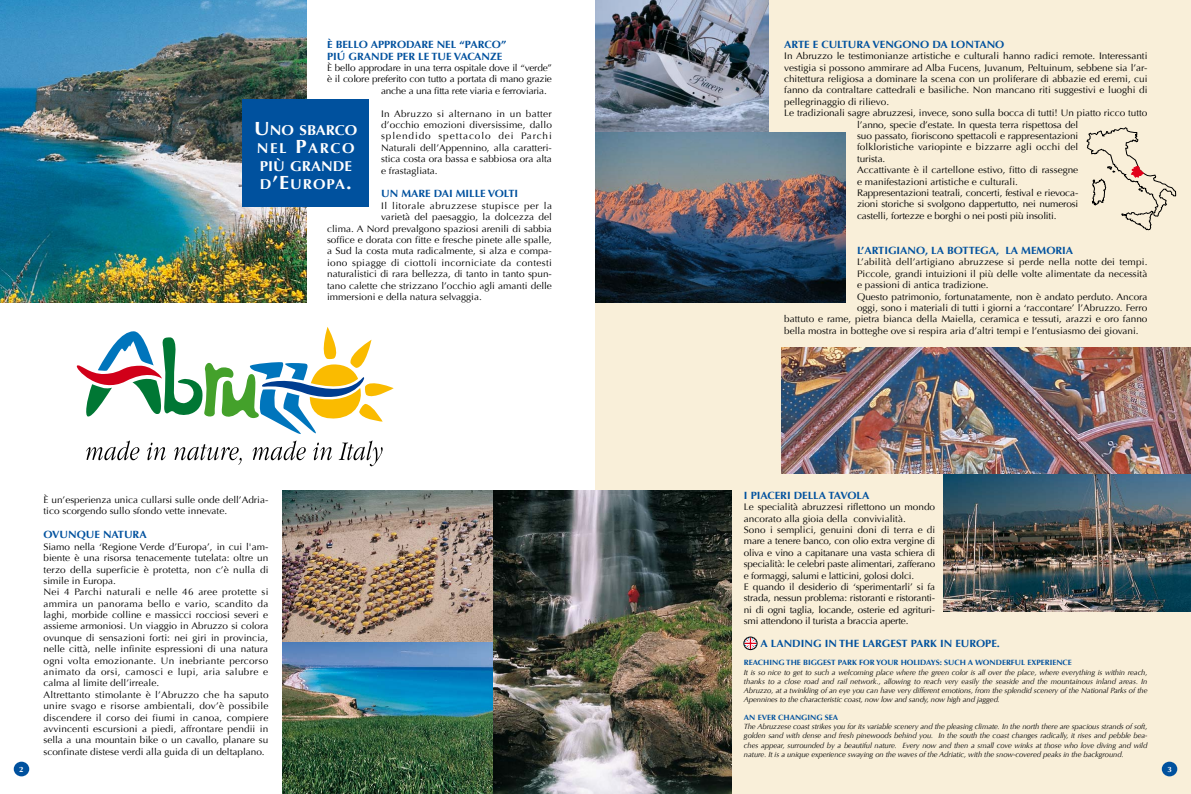
<style>
.page{position:relative;width:1191px;height:794px;background:#fff}
.page>*{position:absolute;margin:0;border:0;box-sizing:border-box;transform-origin:0 0}
.t1{font:700 14.2px/18px "Optima";color:#fff;scale:1.05 1}
.t2{font:700 10.4px/11.8px "Optima";color:#00519e;scale:1.05 1}
.t3{font:9.5px/11.4px "Optima";color:#000;scale:1.05 1}
.t4{font:9.5px/11.4px "Optima";letter-spacing:-.02em;color:#000;scale:1.05 1}
.t5{font:9.5px "Optima";letter-spacing:.03em;color:#000;scale:1.05 1}
.t6{font:9.5px "Optima";letter-spacing:.04em;color:#000;scale:1.05 1}
.t7{font:italic 7.6px/9.1px "Optima";letter-spacing:-.01em;color:#000;text-align:justify}
.t8{font:700 7.6px "Optima";color:#00519e;scale:1.05 1}
.t9{font:700 7.6px "Optima";color:#fff;scale:1.05 1}
.s1{font-size:19px}
</style>
<div class="page">
<div style="left:595px;top:0;width:596px;height:794px;background:#f9efd9"></div>
<div style="left:1161px;top:761px;width:16px;height:15px;background:#00519e;border-radius:50%"></div>
<div style="left:14px;top:761px;width:15px;height:15px;background:#00519e;border-radius:50%"></div>
<img style="left:0;top:0;width:307px;height:302px">
<div style="left:242px;top:99px;width:127px;height:108px;background:#00519e"></div>
<img style="left:282px;top:490px;width:211px;height:152px">
<img style="left:282px;top:642px;width:211px;height:152px">
<img style="left:595px;top:0;width:173px;height:133px">
<img style="left:595px;top:133px;width:250px;height:169px">
<img style="left:943px;top:473px;width:248px;height:138px">
<img style="left:781px;top:348px;width:410px;height:125px">
<svg style="left:1086px;top:127px;width:90px;height:103px"></svg>
<svg style="left:743px;top:637px;width:14px;height:13px"></svg>
<div style="left:744px;top:637px;width:13px;height:12px;border:1px solid #000;border-radius:50%"></div>
<img style="left:493px;top:490px;width:238px;height:304px">
<svg style="left:76px;top:327px;width:318px;height:139px"></svg>
<p class="t2" style="left:327px;top:39px;width:172px">È BELLO APPRODARE NEL “PARCO”<br>PIÚ GRANDE PER LE TUE VACANZE</p>
<p class="t4" style="left:327px;top:62px;width:216px">È bello approdare in una terra ospitale dove il “verde”</p>
<p class="t4" style="left:327px;top:74px;width:216px">è il colore preferito con tutto a portata di mano grazie</p>
<p class="t4" style="left:381px;top:85px;width:159px">anche a una fitta rete viaria e ferroviaria.</p>
<p class="t3" style="left:381px;top:108px;width:164px;text-align:justify">In Abruzzo si alternano in un batter d’occhio emozioni diversissime, dallo splendido spettacolo dei Parchi Naturali dell’Appennino, alla caratteri&shy;stica costa ora bassa e sabbiosa ora alta e frastagliata.</p>
<p class="t2" style="left:381px;top:188px;width:132px">UN MARE DAI MILLE VOLTI</p>
<p class="t6" style="left:381px;top:200px;width:164px">Il litorale abruzzese stupisce per la</p>
<p class="t3" style="left:381px;top:211px;width:164px">varietà del paesaggio, la dolcezza del</p>
<p class="t3" style="left:327px;top:223px;width:216px">clima. A Nord prevalgono spaziosi arenili di sabbia</p>
<p class="t3" style="left:327px;top:234px;width:216px">soffice e dorata con fitte e fresche pinete alle spalle,</p>
<p class="t3" style="left:327px;top:246px;width:216px">a Sud la costa muta radicalmente, si alza e compa-</p>
<p class="t5" style="left:327px;top:257px;width:215px">iono spiagge di ciottoli incorniciate da contesti</p>
<p class="t3" style="left:327px;top:268px;width:216px">naturalistici di rara bellezza, di tanto in tanto spun-</p>
<p class="t3" style="left:327px;top:280px;width:216px">tano calette che strizzano l’occhio agli amanti delle</p>
<p class="t3" style="left:327px;top:291px;width:149px">immersioni e della natura selvaggia.</p>
<h1 class="t1" style="left:254px;top:121px;width:100px"><span class="s1">U</span>NO SBARCO<br>NEL <span class="s1">P</span>ARCO<br>PIÙ GRANDE<br>D<span class="s1">’E</span>U ROPA<span class="s1">.</span></h1>
<p class="t3" style="left:44px;top:494px;width:216px">È un’esperienza unica cullarsi sulle onde dell’Adria&shy;tico scorgendo sullo sfondo vette innevate.</p>
<p class="t2" style="left:44px;top:529px;width:100px">OVUNQUE NATURA</p>
<p class="t3" style="left:44px;top:541px;width:216px">Siamo nella ‘Regione Verde d’Europa’, in cui l'am&shy;biente è una risorsa tenacemente tutelata: oltre un terzo della superficie è protetta, non c’è nulla di simile in Europa.<br>Nei 4 Parchi naturali e nelle 46 aree protette si ammira un panorama bello e vario, scandito da laghi, morbide colline e massicci rocciosi severi e assieme armoniosi. Un viaggio in Abruzzo si colora ovunque di sensazioni forti: nei giri in provincia, nelle città, nelle infinite espressioni di una natura ogni volta emozionante. Un inebriante percorso animato da orsi, camosci e lupi, aria salubre e calma al limite dell’irreale.<br>Altrettanto stimolante è l’Abruzzo che ha saputo unire svago e risorse ambientali, dov’è possibile discendere il corso dei fiumi in canoa, compiere avvincenti escursioni a piedi, affrontare pendii in sella a una mountain bike o un cavallo, planare su sconfinate distese verdi alla guida di un deltaplano.</p>
<p class="t2" style="left:784px;top:39px;width:211px">ARTE E CULTURA VENGONO DA LONTANO</p>
<p class="t3" style="left:784px;top:50px;width:347px">In Abruzzo le testimonianze artistiche e culturali hanno radici remote. Interessanti</p>
<p class="t3" style="left:784px;top:62px;width:347px">vestigia si possono ammirare ad Alba Fucens, Juvanum, Peltuinum, sebbene sia l’ar-</p>
<p class="t3" style="left:784px;top:73px;width:347px">chitettura religiosa a dominare la scena con un proliferare di abbazie ed eremi, cui</p>
<p class="t3" style="left:784px;top:85px;width:347px">fanno da contraltare cattedrali e basiliche. Non mancano riti suggestivi e luoghi di</p>
<p class="t3" style="left:784px;top:96px;width:101px">pellegrinaggio di rilievo.</p>
<p class="t3" style="left:784px;top:107px;width:347px">Le tradizionali sagre abruzzesi, invece, sono sulla bocca di tutti! Un piatto ricco tutto</p>
<p class="t3" style="left:857px;top:119px;width:212px">l’anno, specie d’estate. In questa terra rispettosa del</p>
<p class="t3" style="left:857px;top:130px;width:212px">suo passato, fioriscono spettacoli e rappresentazioni</p>
<p class="t3" style="left:857px;top:142px;width:212px">folkloristiche variopinte e bizzarre agli occhi del</p>
<p class="t3" style="left:857px;top:153px;width:28px">turista.</p>
<p class="t3" style="left:857px;top:164px;width:212px">Accattivante è il cartellone estivo, fitto di rassegne</p>
<p class="t3" style="left:857px;top:176px;width:155px">e manifestazioni artistiche e culturali.</p>
<p class="t3" style="left:857px;top:187px;width:212px">Rappresentazioni teatrali, concerti, festival e rievoca-</p>
<p class="t3" style="left:857px;top:198px;width:212px">zioni storiche si svolgono dappertutto, nei numerosi</p>
<p class="t3" style="left:857px;top:210px;width:192px">castelli, fortezze e borghi o nei posti più insoliti.</p>
<p class="t2" style="left:857px;top:245px;width:207px">L’ARTIGIANO, LA BOTTEGA, LA MEMORIA</p>
<p class="t3" style="left:857px;top:257px;width:278px">L’abilità dell’artigiano abruzzese si perde nella notte dei tempi.</p>
<p class="t3" style="left:857px;top:268px;width:278px">Piccole, grandi intuizioni il più delle volte alimentate da necessità</p>
<p class="t3" style="left:857px;top:279px;width:127px">e passioni di antica tradizione.</p>
<p class="t3" style="left:857px;top:291px;width:278px">Questo patrimonio, fortunatamente, non è andato perduto. Ancora</p>
<p class="t3" style="left:857px;top:302px;width:278px">oggi, sono i materiali di tutti i giorni a ‘raccontare’ l’Abruzzo. Ferro</p>
<p class="t3" style="left:784px;top:313px;width:347px">battuto e rame, pietra bianca della Maiella, ceramica e tessuti, arazzi e oro fanno</p>
<p class="t3" style="left:784px;top:325px;width:339px">bella mostra in botteghe ove si respira aria d’altri tempi e l’entusiasmo dei giovani.</p>
<p class="t2" style="left:744px;top:489px;width:121px">I PIACERI DELLA TAVOLA</p>
<p class="t4" style="left:744px;top:501px;width:184px">Le specialità abruzzesi riflettono un mondo ancorato alla gioia della convivialità.<br>Sono i semplici, genuini doni di terra e di mare a tenere banco, con olio extra vergine di oliva e vino a capitanare una vasta schiera di specialità: le celebri paste alimentari, zafferano e formaggi, salumi e latticini, golosi dolci.<br>E quando il desiderio di ‘sperimentarli’ si fa strada, nessun problema: ristoranti e ristoranti&shy;ni di ogni taglia, locande, osterie ed agrituri&shy;smi attendono il turista a braccia aperte.</p>
<p class="t2" style="left:760px;top:638px;width:18px">A LANDING</p>
<p class="t2" style="left:824px;top:638px;width:44px">IN THELARGE</p>
<p class="t2" style="left:896px;top:638px;width:70px">ST PARK IN EUROPE</p>
<p class="t2" style="left:997px;top:638px;width:4px">.</p>
<p class="t8" style="left:744px;top:658px;width:314px">REACH ING TH E BIGGEST PARK FOR YOUR HOLIDAYS: SUCH A WONDERFUL EXPERIENCE</p>
<p class="t7" style="left:744px;top:667px;width:405px">It is so nice to get to such a welcoming place where the green color is all over the place, where everything is within reach, thanks to a close road and rail network., allowing to reach very easily the seaside and the mountainous inland areas. In Abruzzo, at a twinkling of an eye you can have very different emotions, from the splendid scenery of the National Parks of the Apennines to the characteristic coast, now low and sandy, now high and jagged.</p>
<p class="t8" style="left:744px;top:713px;width:91px">AN EVER CHANGING SEA</p>
<p class="t7" style="left:744px;top:722px;width:405px">The Abruzzese coast strikes you for its variable scenery and the pleasing climate. In the north there are spacious strands of soft, golden sand with dense and fresh pinewoods behind you. In the south the coast changes radically, it rises and pebble bea&shy;ches appear, surrounded by a beautiful nature. Every now and then a small cove winks at those who love diving and wild nature. It is a unique experience swaying on the waves of the Adriatic, with the snow-covered peaks in the background.</p>
<p class="t9" style="left:19px;top:764px;width:6px">2</p>
<p class="t9" style="left:1167px;top:764px;width:6px">3</p>
</div>
